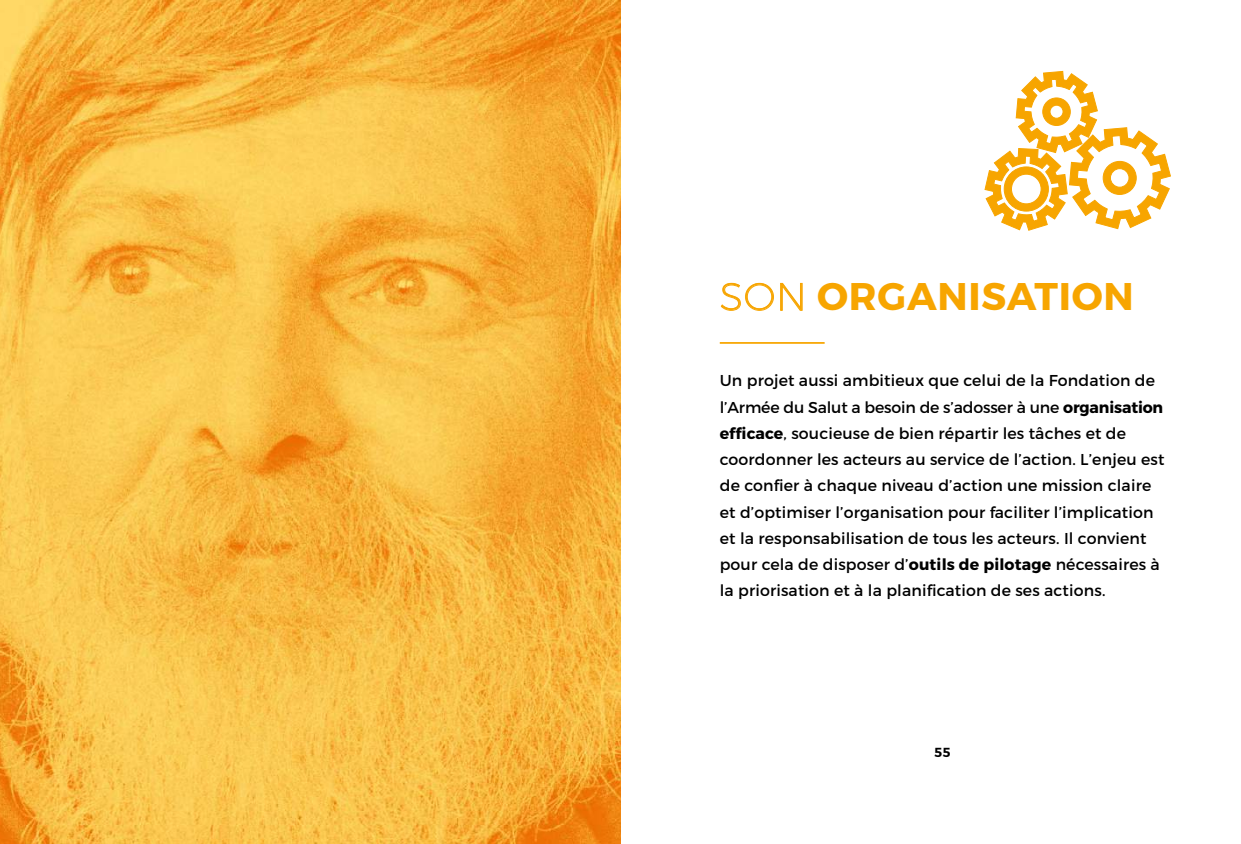
<style>
.page{position:relative;width:1241px;height:844px;background:#fff}
.page>*{position:absolute;margin:0;border:0;box-sizing:border-box;transform-origin:0 0}
.t1{font:700 38.5px "Montserrat";letter-spacing:.02em;color:#f7a500}
.t2{font:15.75px/26.2px "Montserrat";letter-spacing:.01em;color:#000}
.t3{font:600 13.12px "Montserrat";color:#000}
.s1{font-weight:200}
.s2{font-weight:700}
</style>
<div class="page">
<img style="left:0;top:0;width:620px;height:843px">
<svg style="left:720px;top:282px;width:82px;height:29px"></svg>
<hr style="left:719px;top:342px;width:105px;height:2px;background:#f7a500">
<svg style="left:984px;top:71px;width:186px;height:160px"></svg>
<h1 class="t1" style="left:719px;top:273px;width:415px"><span class="s1">SON</span> ORGANISATION</h1>
<p class="t2" style="left:719px;top:367px;width:446px">Un projet aussi ambitieux que celui de la Fondation de l’Armée du Salut a besoin de s’adosser à une <span class="s2">organisation efficace</span>, soucieuse de bien répartir les tâches et de coordonner les acteurs au service de l’action. L’enjeu est de confier à chaque niveau d’action une mission claire et d’optimiser l’organisation pour faciliter l’implication et la responsabilisation de tous les acteurs. Il convient pour cela de disposer d’<span class="s2">outils de pilotage</span> nécessaires à la priorisation et à la planification de ses actions.</p>
<p class="t3" style="left:934px;top:744px;width:17px">55</p>
</div>
